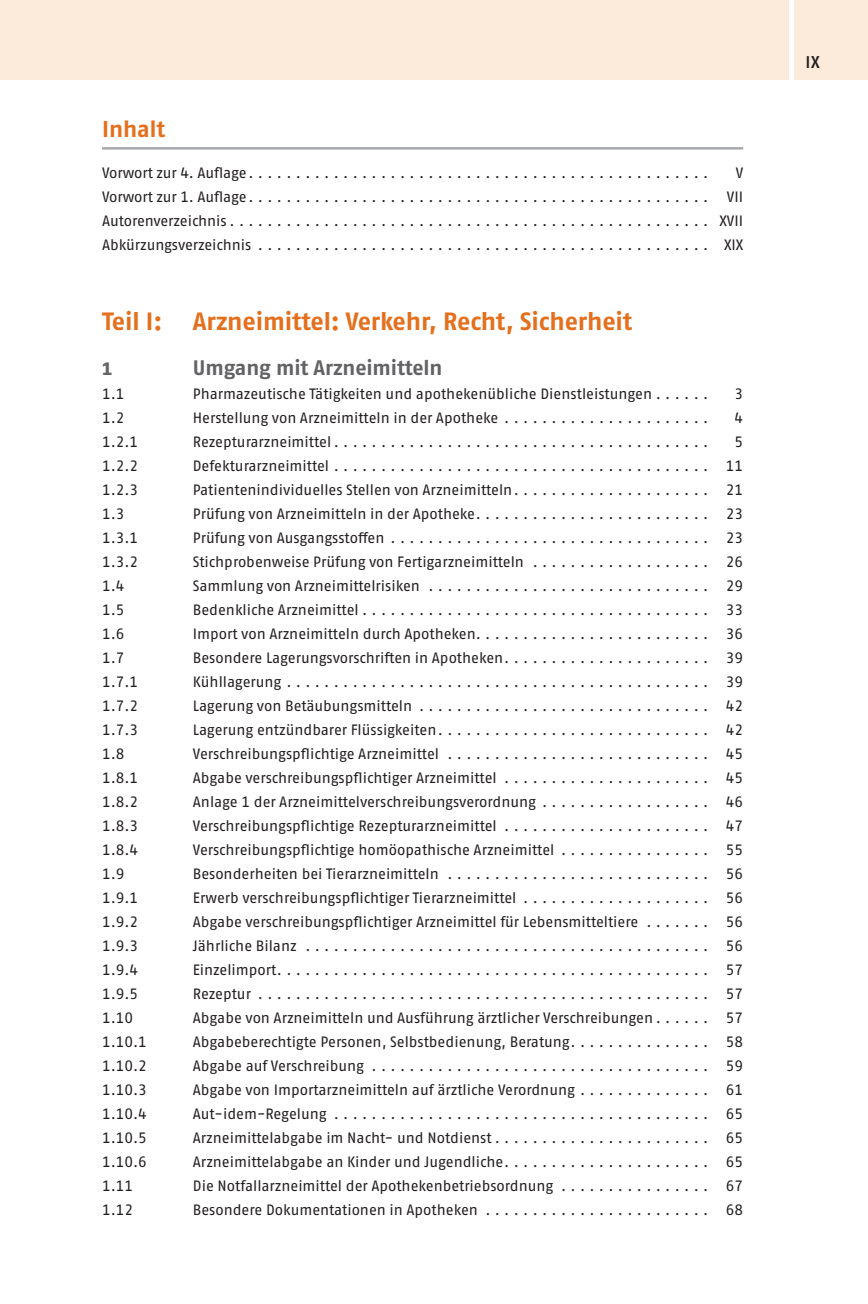
<style>
.page{position:relative;width:868px;height:1304px;background:#fff}
.page>*{position:absolute;margin:0;border:0;box-sizing:border-box;transform-origin:0 0}
.t1{font:700 25px "Fago Pro";letter-spacing:-.005em;color:#e4701e}
.t2{font:700 23px "Fago Pro";color:#e4701e}
.t3{font:700 21px "Fago Pro";letter-spacing:-.005em;color:#636366}
.t4{font:800 18px "Fago Pro";color:#636366}
.t5{font:500 17px "Fago Pro";color:#231f20}
.t6{font:15px/24px "Fago Pro";letter-spacing:-.005em;color:#231f20;text-align:justify}
</style>
<div class="page">
<div style="left:794px;top:0;width:73px;height:79px;background:#fceada"></div>
<div style="left:0;top:0;width:788px;height:79px;background:#fceada"></div>
<hr style="left:102px;top:147px;width:641px;height:3px;background:#a8a9ad">
<h2 class="t2" style="left:102px;top:116px;width:64px">Inhalt</h2>
<p class="t6" style="left:102px;top:161px;width:607px">Vorwortzur4.Auflage.................................................</p>
<p class="t6" style="left:102px;top:161px;width:642px;text-indent:633px">V Vorwortzur1.Auflage................................................. VII Autorenverzeichnis................................................... XVII Abkürzungsverzeichnis ................................................ XIX</p>
<h1 class="t1" style="left:102px;top:307px;width:531px">Teil I: Arzneimittel: Verkehr, Recht, Sicherheit</h1>
<p class="t4" style="left:102px;top:358px;width:12px">1</p>
<h3 class="t3" style="left:193px;top:356px;width:251px">Umgang mit Arzneimitteln</h3>
<p class="t6" style="left:102px;top:382px;width:24px">1.1</p>
<p class="t6" style="left:193px;top:382px;width:517px">Pharmazeutische Tätigkeiten und apothekenübliche Dienstleistungen . . . . . .</p>
<p class="t6" style="left:734px;top:382px;width:10px">3</p>
<p class="t6" style="left:102px;top:406px;width:24px">1.2</p>
<p class="t6" style="left:193px;top:406px;width:517px">Herstellung von Arzneimitteln in der Apotheke . . . . . . . . . . . . . . . . . . . . . .</p>
<p class="t6" style="left:734px;top:406px;width:10px">4</p>
<p class="t6" style="left:102px;top:430px;width:38px">1.2.1</p>
<p class="t6" style="left:193px;top:430px;width:517px">Rezepturarzneimittel........................................</p>
<p class="t6" style="left:734px;top:430px;width:10px">5</p>
<p class="t6" style="left:102px;top:454px;width:38px">1.2.2</p>
<p class="t6" style="left:193px;top:454px;width:551px">Defekturarzneimittel........................................ 11</p>
<p class="t6" style="left:102px;top:478px;width:38px">1.2.3</p>
<p class="t6" style="left:193px;top:478px;width:551px">Patientenindividuelles Stellen von Arzneimitteln. . . . . . . . . . . . . . . . . . . . . 21</p>
<p class="t6" style="left:102px;top:502px;width:24px">1.3</p>
<p class="t6" style="left:193px;top:502px;width:551px">Prüfung von Arzneimitteln in der Apotheke. . . . . . . . . . . . . . . . . . . . . . . . . 23</p>
<p class="t6" style="left:102px;top:526px;width:38px">1.3.1</p>
<p class="t6" style="left:193px;top:526px;width:551px">PrüfungvonAusgangsstoffen .................................. 23</p>
<p class="t6" style="left:102px;top:550px;width:38px">1.3.2</p>
<p class="t6" style="left:193px;top:550px;width:551px">Stichprobenweise Prüfung von Fertigarzneimitteln . . . . . . . . . . . . . . . . . . . 26</p>
<p class="t6" style="left:102px;top:574px;width:24px">1.4</p>
<p class="t6" style="left:193px;top:574px;width:551px">SammlungvonArzneimittelrisiken .............................. 29</p>
<p class="t6" style="left:102px;top:598px;width:24px">1.5</p>
<p class="t6" style="left:193px;top:598px;width:551px">BedenklicheArzneimittel..................................... 33</p>
<p class="t6" style="left:102px;top:622px;width:24px">1.6</p>
<p class="t6" style="left:193px;top:622px;width:551px">Import von Arzneimitteln durch Apotheken. . . . . . . . . . . . . . . . . . . . . . . . . 36</p>
<p class="t6" style="left:102px;top:646px;width:24px">1.7</p>
<p class="t6" style="left:193px;top:646px;width:551px">Besondere Lagerungsvorschriften in Apotheken. . . . . . . . . . . . . . . . . . . . . . 39</p>
<p class="t6" style="left:102px;top:670px;width:38px">1.7.1</p>
<p class="t6" style="left:193px;top:670px;width:551px">Kühllagerung............................................. 39</p>
<p class="t6" style="left:102px;top:694px;width:38px">1.7.2</p>
<p class="t6" style="left:193px;top:694px;width:551px">LagerungvonBetäubungsmitteln ............................... 42</p>
<p class="t6" style="left:102px;top:718px;width:38px">1.7.3</p>
<p class="t6" style="left:193px;top:718px;width:551px">Lagerung entzündbarer Flüssigkeiten. . . . . . . . . . . . . . . . . . . . . . . . . . . . . 42</p>
<p class="t6" style="left:102px;top:742px;width:24px">1.8</p>
<p class="t6" style="left:193px;top:742px;width:551px">Verschreibungspflichtige Arzneimittel . . . . . . . . . . . . . . . . . . . . . . . . . . . . 45</p>
<p class="t6" style="left:102px;top:766px;width:38px">1.8.1</p>
<p class="t6" style="left:193px;top:766px;width:551px">Abgabe verschreibungspflichtiger Arzneimittel . . . . . . . . . . . . . . . . . . . . . . 45</p>
<p class="t6" style="left:102px;top:790px;width:38px">1.8.2</p>
<p class="t6" style="left:193px;top:790px;width:551px">Anlage 1 der Arzneimittelverschreibungsverordnung . . . . . . . . . . . . . . . . . . 46</p>
<p class="t6" style="left:102px;top:814px;width:38px">1.8.3</p>
<p class="t6" style="left:193px;top:814px;width:551px">Verschreibungspflichtige Rezepturarzneimittel . . . . . . . . . . . . . . . . . . . . . . 47</p>
<p class="t6" style="left:102px;top:838px;width:38px">1.8.4</p>
<p class="t6" style="left:193px;top:838px;width:551px">Verschreibungspflichtige homöopathische Arzneimittel . . . . . . . . . . . . . . . . 55</p>
<p class="t6" style="left:102px;top:862px;width:24px">1.9</p>
<p class="t6" style="left:193px;top:862px;width:551px">Besonderheiten bei Tierarzneimitteln . . . . . . . . . . . . . . . . . . . . . . . . . . . . 56</p>
<p class="t6" style="left:102px;top:886px;width:38px">1.9.1</p>
<p class="t6" style="left:193px;top:886px;width:551px">Erwerb verschreibungspflichtiger Tierarzneimittel . . . . . . . . . . . . . . . . . . . . 56</p>
<p class="t6" style="left:102px;top:910px;width:38px">1.9.2</p>
<p class="t6" style="left:193px;top:910px;width:551px">Abgabe verschreibungspflichtiger Arzneimittel für Lebensmitteltiere . . . . . . . 56</p>
<p class="t6" style="left:102px;top:934px;width:38px">1.9.3</p>
<p class="t6" style="left:193px;top:934px;width:551px">JährlicheBilanz ........................................... 56</p>
<p class="t6" style="left:102px;top:958px;width:38px">1.9.4</p>
<p class="t6" style="left:193px;top:958px;width:551px">Einzelimport.............................................. 57</p>
<p class="t6" style="left:102px;top:982px;width:38px">1.9.5</p>
<p class="t6" style="left:193px;top:982px;width:551px">Rezeptur ................................................ 57</p>
<p class="t6" style="left:102px;top:1006px;width:32px">1.10</p>
<p class="t6" style="left:193px;top:1006px;width:551px">Abgabe von Arzneimitteln und Ausführung ärztlicher Verschreibungen . . . . . . 57</p>
<p class="t6" style="left:102px;top:1030px;width:46px">1.10.1</p>
<p class="t6" style="left:193px;top:1030px;width:551px">Abgabeberechtigte Personen, Selbstbedienung, Beratung. . . . . . . . . . . . . . . 58</p>
<p class="t6" style="left:102px;top:1054px;width:46px">1.10.2</p>
<p class="t6" style="left:193px;top:1054px;width:551px">AbgabeaufVerschreibung .................................... 59</p>
<p class="t6" style="left:102px;top:1078px;width:46px">1.10.3</p>
<p class="t6" style="left:193px;top:1078px;width:551px">Abgabe von Importarzneimitteln auf ärztliche Verordnung . . . . . . . . . . . . . . 61</p>
<p class="t6" style="left:102px;top:1102px;width:46px">1.10.4</p>
<p class="t6" style="left:193px;top:1102px;width:551px">Aut-idem-Regelung ........................................ 65</p>
<p class="t6" style="left:102px;top:1126px;width:46px">1.10.5</p>
<p class="t6" style="left:193px;top:1126px;width:551px">Arzneimittelabgabe im Nacht- und Notdienst . . . . . . . . . . . . . . . . . . . . . . . 65</p>
<p class="t6" style="left:102px;top:1150px;width:46px">1.10.6</p>
<p class="t6" style="left:193px;top:1150px;width:551px">Arzneimittelabgabe an Kinder und Jugendliche. . . . . . . . . . . . . . . . . . . . . . 65</p>
<p class="t6" style="left:102px;top:1174px;width:32px">1.11</p>
<p class="t6" style="left:193px;top:1174px;width:551px">Die Notfallarzneimittel der Apothekenbetriebsordnung . . . . . . . . . . . . . . . . 67</p>
<p class="t6" style="left:102px;top:1198px;width:32px">1.12</p>
<p class="t6" style="left:193px;top:1198px;width:551px">Besondere Dokumentationen in Apotheken . . . . . . . . . . . . . . . . . . . . . . . . 68</p>
<p class="t5" style="left:805px;top:52px;width:16px">IX</p>
</div>
